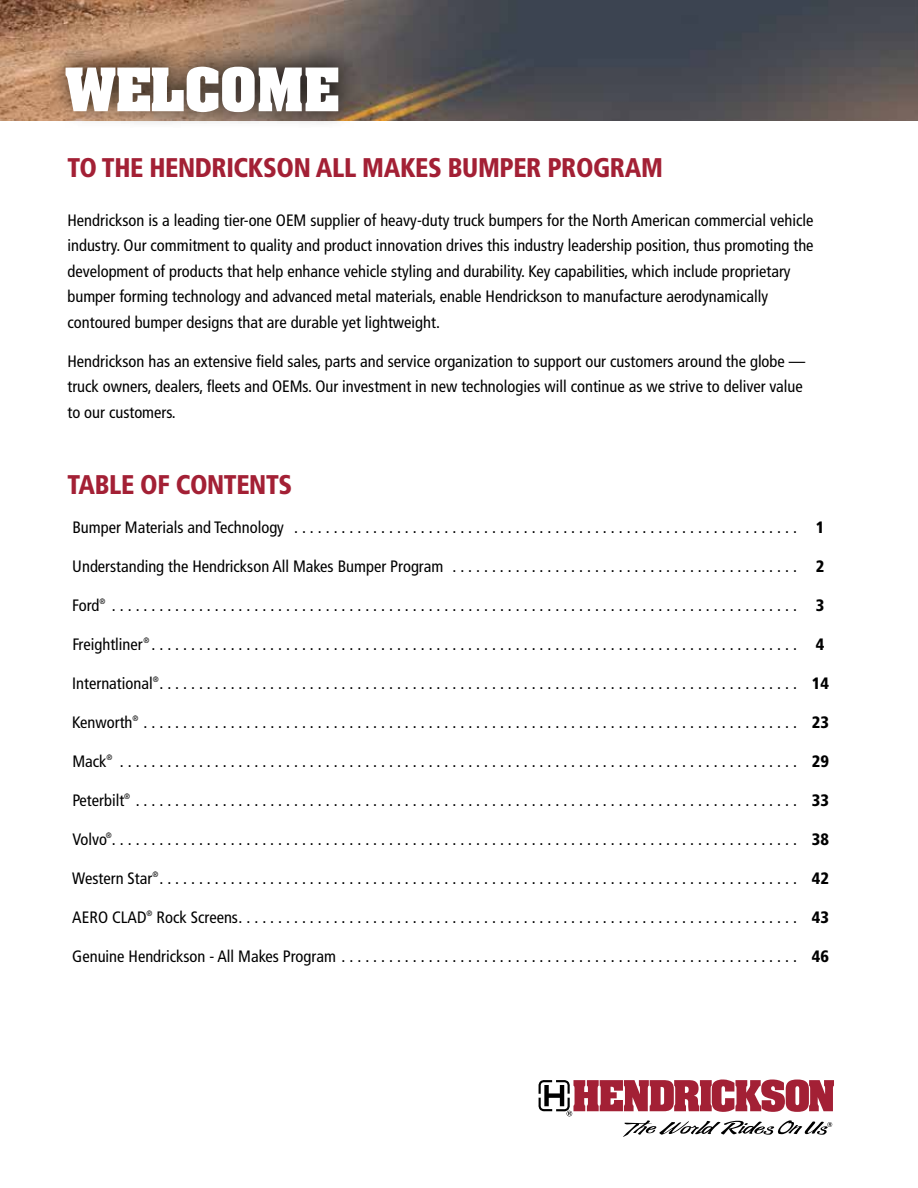
<style>
.page{position:relative;width:918px;height:1188px;background:#fff}
.page>*{position:absolute;margin:0;border:0;box-sizing:border-box;transform-origin:0 0}
.t1{font:700 51px "Aachen Std";letter-spacing:-.01em;color:#fff}
.t2{font:900 condensed 27px "Frutiger LT Std";letter-spacing:-.015em;color:#a32035;scale:.95 1}
.t3{font:condensed 16.5px/25.5px "Frutiger LT Std";color:#000}
.t4{font:condensed 7.8px "Frutiger LT Std";color:#000;scale:.95 1}
.s1{font-weight:900}
</style>
<div class="page">
<svg style="left:539px;top:1079px;width:295px;height:58px"></svg>
<img style="left:0;top:0;width:918px;height:121px">
<div style="left:47px;top:41px;width:317px;height:89px;background:#000;opacity:.8"></div>
<h1 class="t1" style="left:65px;top:53px;width:276px">WELCOME</h1>
<h2 class="t2" style="left:68px;top:151px;width:628px">TO THE HENDRICKSON ALL MAKES BUMPER PROGRAM</h2>
<p class="t3" style="left:67px;top:207px;width:748px">Hendrickson is a leading tier-one OEM supplier of heavy-duty truck bumpers for the North American commercial vehicle industry. Our commitment to quality and product innovation drives this industry leadership position, thus promoting the development of products that help enhance vehicle styling and durability. Key capabilities, which include proprietary bumper forming technology and advanced metal materials, enable Hendrickson to manufacture aerodynamically contoured bumper designs that are durable yet lightweight.</p>
<p class="t3" style="left:67px;top:348px;width:739px">Hendrickson has an extensive field sales, parts and service organization to support our customers around the globe — truck owners, dealers, fleets and OEMs. Our investment in new technologies will continue as we strive to deliver value to our customers.</p>
<h2 class="t2" style="left:68px;top:469px;width:238px">TABLE OF CONTENTS</h2>
<p class="t3" style="left:72px;top:515px;width:754px">Bumper Materials and Technology . . . . . . . . . . . . . . . . . . . . . . . . . . . . . . . . . . . . . . . . . . . . . . . . . . . . . . . . . . . . . . . . <span class="s1">1</span></p>
<p class="t3" style="left:72px;top:554px;width:754px">Understanding the Hendrickson All Makes Bumper Program . . . . . . . . . . . . . . . . . . . . . . . . . . . . . . . . . . . . . . . . . . . . <span class="s1">2</span></p>
<p class="t3" style="left:72px;top:593px;width:29px">Ford</p>
<p class="t4" style="left:100px;top:596px;width:8px">®</p>
<p class="t3" style="left:112px;top:593px;width:714px">. . . . . . . . . . . . . . . . . . . . . . . . . . . . . . . . . . . . . . . . . . . . . . . . . . . . . . . . . . . . . . . . . . . . . . . . . . . . . . . . . . . . . . . <span class="s1">3</span></p>
<p class="t3" style="left:72px;top:632px;width:72px">Freightliner</p>
<p class="t4" style="left:143px;top:635px;width:8px">®</p>
<p class="t3" style="left:152px;top:632px;width:674px">. . . . . . . . . . . . . . . . . . . . . . . . . . . . . . . . . . . . . . . . . . . . . . . . . . . . . . . . . . . . . . . . . . . . . . . . . . . . . . . . . . <span class="s1">4</span></p>
<p class="t3" style="left:72px;top:671px;width:758px">International . . . . . . . . . . . . . . . . . . . . . . . . . . . . . . . . . . . . . . . . . . . . . . . . . . . . . . . . . . . . . . . . . . . . . . . . . . . . . . . . . <span class="s1">14</span></p>
<p class="t4" style="left:153px;top:674px;width:8px">®</p>
<p class="t3" style="left:72px;top:710px;width:62px">Kenworth</p>
<p class="t4" style="left:133px;top:713px;width:8px">®</p>
<p class="t3" style="left:144px;top:710px;width:687px">. . . . . . . . . . . . . . . . . . . . . . . . . . . . . . . . . . . . . . . . . . . . . . . . . . . . . . . . . . . . . . . . . . . . . . . . . . . . . . . . . . . <span class="s1">23</span></p>
<p class="t3" style="left:72px;top:749px;width:36px">Mack</p>
<p class="t4" style="left:107px;top:752px;width:8px">®</p>
<p class="t3" style="left:120px;top:749px;width:711px">. . . . . . . . . . . . . . . . . . . . . . . . . . . . . . . . . . . . . . . . . . . . . . . . . . . . . . . . . . . . . . . . . . . . . . . . . . . . . . . . . . . . . . <span class="s1">29</span></p>
<p class="t3" style="left:72px;top:788px;width:53px">Peterbilt</p>
<p class="t4" style="left:124px;top:791px;width:8px">®</p>
<p class="t3" style="left:136px;top:788px;width:695px">. . . . . . . . . . . . . . . . . . . . . . . . . . . . . . . . . . . . . . . . . . . . . . . . . . . . . . . . . . . . . . . . . . . . . . . . . . . . . . . . . . . . <span class="s1">33</span></p>
<p class="t3" style="left:72px;top:827px;width:758px">Volvo . . . . . . . . . . . . . . . . . . . . . . . . . . . . . . . . . . . . . . . . . . . . . . . . . . . . . . . . . . . . . . . . . . . . . . . . . . . . . . . . . . . . . . . <span class="s1">38</span></p>
<p class="t4" style="left:106px;top:830px;width:8px">®</p>
<p class="t3" style="left:72px;top:866px;width:758px">Western Star . . . . . . . . . . . . . . . . . . . . . . . . . . . . . . . . . . . . . . . . . . . . . . . . . . . . . . . . . . . . . . . . . . . . . . . . . . . . . . . . . <span class="s1">42</span></p>
<p class="t4" style="left:152px;top:869px;width:8px">®</p>
<p class="t3" style="left:72px;top:905px;width:76px">AERO CLAD</p>
<p class="t4" style="left:147px;top:908px;width:8px">®</p>
<p class="t3" style="left:157px;top:905px;width:674px">Rock Screens . . . . . . . . . . . . . . . . . . . . . . . . . . . . . . . . . . . . . . . . . . . . . . . . . . . . . . . . . . . . . . . . . . . . . . . <span class="s1">43</span></p>
<p class="t3" style="left:72px;top:944px;width:758px">Genuine Hendrickson - All Makes Program . . . . . . . . . . . . . . . . . . . . . . . . . . . . . . . . . . . . . . . . . . . . . . . . . . . . . . . . . . <span class="s1">46</span></p>
</div>
